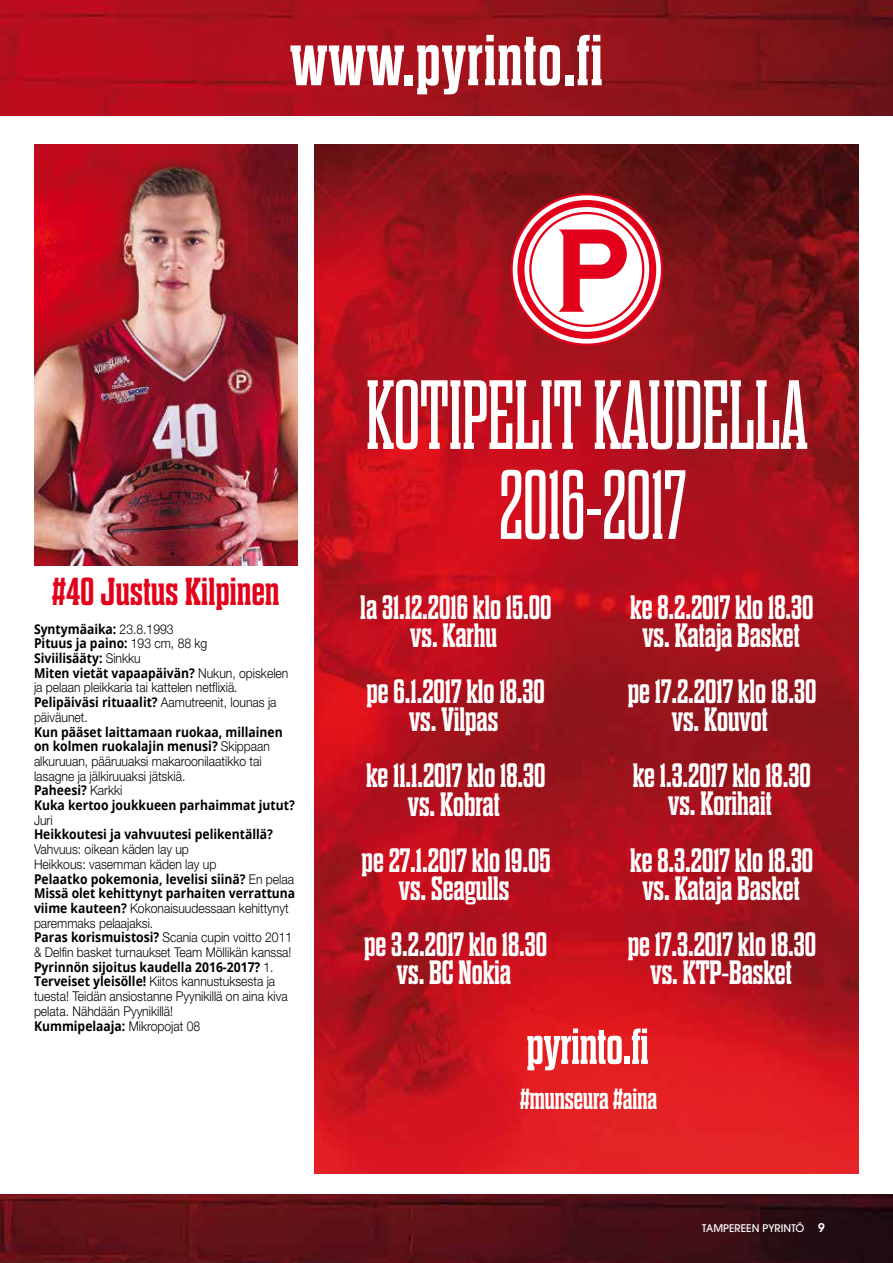
<style>
.page{position:relative;width:893px;height:1263px;background:#fff}
.page>*{position:absolute;margin:0;border:0;box-sizing:border-box;transform-origin:0 0}
.t1{font:98.1px/90px "Dharma Slab M";color:#fff;text-align:center}
.t2{font:700 72px "Dharma Slab E";letter-spacing:.02em;color:#fff}
.t3{font:700 50.7px "Dharma Slab E";color:#fff}
.t4{font:700 39px "Dharma Slab E";letter-spacing:.01em;color:#e2001a;scale:1.05 1}
.t5{font:700 33.75px/28px "Dharma Slab E";color:#fff;text-align:center}
.t6{font:700 29.1px "Dharma Slab E";color:#fff}
.t7{font:700 13.5px/14.7px "Open Sans";color:#000;scale:.9 1}
.t8{font:300 13.5px/14.7px "Helvetica Neue";color:#000;scale:.9 1}
.t9{font:500 10.5px "ITC Avant Garde Std";color:#fff}
.s1{font-family:"Helvetica Neue";font-weight:300}
.s2{font-family:"Open Sans";font-weight:700}
.s3{font-weight:600;font-size:12px}
</style>
<div class="page">
<img style="left:0;top:0;width:893px;height:115px">
<img style="left:0;top:1194px;width:893px;height:69px">
<img style="left:34px;top:145px;width:264px;height:421px">
<img style="left:315px;top:145px;width:544px;height:1029px">
<svg style="left:512px;top:194px;width:150px;height:151px"></svg>
<div style="left:529px;top:212px;width:115px;height:115px;border:2px solid #e2001a;border-radius:50%"></div>
<div style="left:517px;top:200px;width:139px;height:139px;border:7px solid #e2001a;border-radius:50%"></div>
<svg style="left:559px;top:229px;width:68px;height:83px"></svg>
<h2 class="t2" style="left:290px;top:24px;width:314px">www.pyrinto.fi</h2>
<h3 class="t4" style="left:52px;top:572px;width:218px">#40 Justus Kilpinen</h3>
<p class="t7" style="left:34px;top:621px;width:284px">Syntymäaika: <span class="s1">23.8.1993<br></span>Pituus ja paino: <span class="s1">193 cm, 88 kg<br></span>Siviilisääty: <span class="s1">Sinkku<br></span>Miten vietät vapaapäivän? <span class="s1">Nukun, opiskelen</span></p>
<p class="t8" style="left:34px;top:680px;width:228px">ja pelaan pleikkaria tai kattelen netflixiä.</p>
<p class="t7" style="left:34px;top:694px;width:271px">Pelipäiväsi rituaalit? <span class="s1">Aamutreenit, lounas ja</span></p>
<p class="t8" style="left:34px;top:709px;width:61px">päiväunet.</p>
<p class="t7" style="left:34px;top:724px;width:278px">Kun pääset laittamaan ruokaa, millainen on kolmen ruokalajin menusi? <span class="s1">Skippaan</span></p>
<p class="t8" style="left:34px;top:753px;width:255px">alkuruuan, pääruuaksi makaroonilaatikko tai lasagne ja jälkiruuaksi jätskiä.</p>
<p class="t7" style="left:34px;top:783px;width:291px">Paheesi? <span class="s1">Karkki<br></span>Kuka kertoo joukkueen parhaimmat jutut?</p>
<p class="t8" style="left:34px;top:812px;width:22px">Juri</p>
<p class="t7" style="left:34px;top:827px;width:267px">Heikkoutesi ja vahvuutesi pelikentällä?</p>
<p class="t8" style="left:34px;top:842px;width:204px">Vahvuus: oikean käden lay up<br>Heikkous: vasemman käden lay up</p>
<p class="t7" style="left:34px;top:871px;width:292px">Pelaatko pokemonia, levelisi siinä? <span class="s1">En pelaa<br></span>Missä olet kehittynyt parhaiten verrattuna</p>
<p class="t8" style="left:34px;top:900px;width:288px"><span class="s2">viime kauteen?</span> Kokonaisuudessaan kehittynyt paremmaks pelaajaksi.<br><span class="s2">Paras korismuistosi?</span> Scania cupin voitto 2011 &amp; Delfin basket turnaukset Team Möllikän kanssa!</p>
<p class="t7" style="left:34px;top:959px;width:268px">Pyrinnön sijoitus kaudella 2016-2017? <span class="s1">1.</span></p>
<p class="t8" style="left:34px;top:974px;width:283px"><span class="s2">Terveiset yleisölle!</span> Kiitos kannustuksesta ja tuesta! Teidän ansiostanne Pyynikillä on aina kiva pelata. Nähdään Pyynikillä!</p>
<p class="t7" style="left:34px;top:1018px;width:186px">Kummipelaaja: <span class="s1">Mikropojat 08</span></p>
<h1 class="t1" style="left:366px;top:372px;width:443px">KOTIPELIT KAUDELLA<br>2016-2017</h1>
<h3 class="t5" style="left:360px;top:594px;width:193px">la 31.12.2016 klo 15.00 vs. Karhu</h3>
<h3 class="t5" style="left:366px;top:678px;width:180px">pe 6.1.2017 klo 18.30 vs. Vilpas</h3>
<h3 class="t5" style="left:366px;top:762px;width:181px">ke 11.1.2017 klo 18.30 vs. Kobrat</h3>
<h3 class="t5" style="left:362px;top:847px;width:190px">pe 27.1.2017 klo 19.05 vs. Seagulls</h3>
<h3 class="t5" style="left:364px;top:931px;width:184px">pe 3.2.2017 klo 18.30 vs. BC Nokia</h3>
<h3 class="t5" style="left:630px;top:594px;width:185px">ke 8.2.2017 klo 18.30 vs. Kataja Basket</h3>
<h3 class="t5" style="left:628px;top:678px;width:190px">pe 17.2.2017 klo 18.30 vs. Kouvot</h3>
<h3 class="t5" style="left:633px;top:762px;width:180px">ke 1.3.2017 klo 18.30 vs. Korihait</h3>
<h3 class="t5" style="left:630px;top:847px;width:184px">ke 8.3.2017 klo 18.30 vs. Kataja Basket</h3>
<h3 class="t5" style="left:628px;top:931px;width:190px">pe 17.3.2017 klo 18.30 vs. KTP-Basket</h3>
<h3 class="t3" style="left:527px;top:1021px;width:124px">pyrinto.fi</h3>
<h3 class="t6" style="left:520px;top:1084px;width:139px">#munseura #aina</h3>
<p class="t9" style="left:702px;top:1221px;width:124px">TAMPEREEN PYRINTÖ <span class="s3">9</span></p>
</div>
